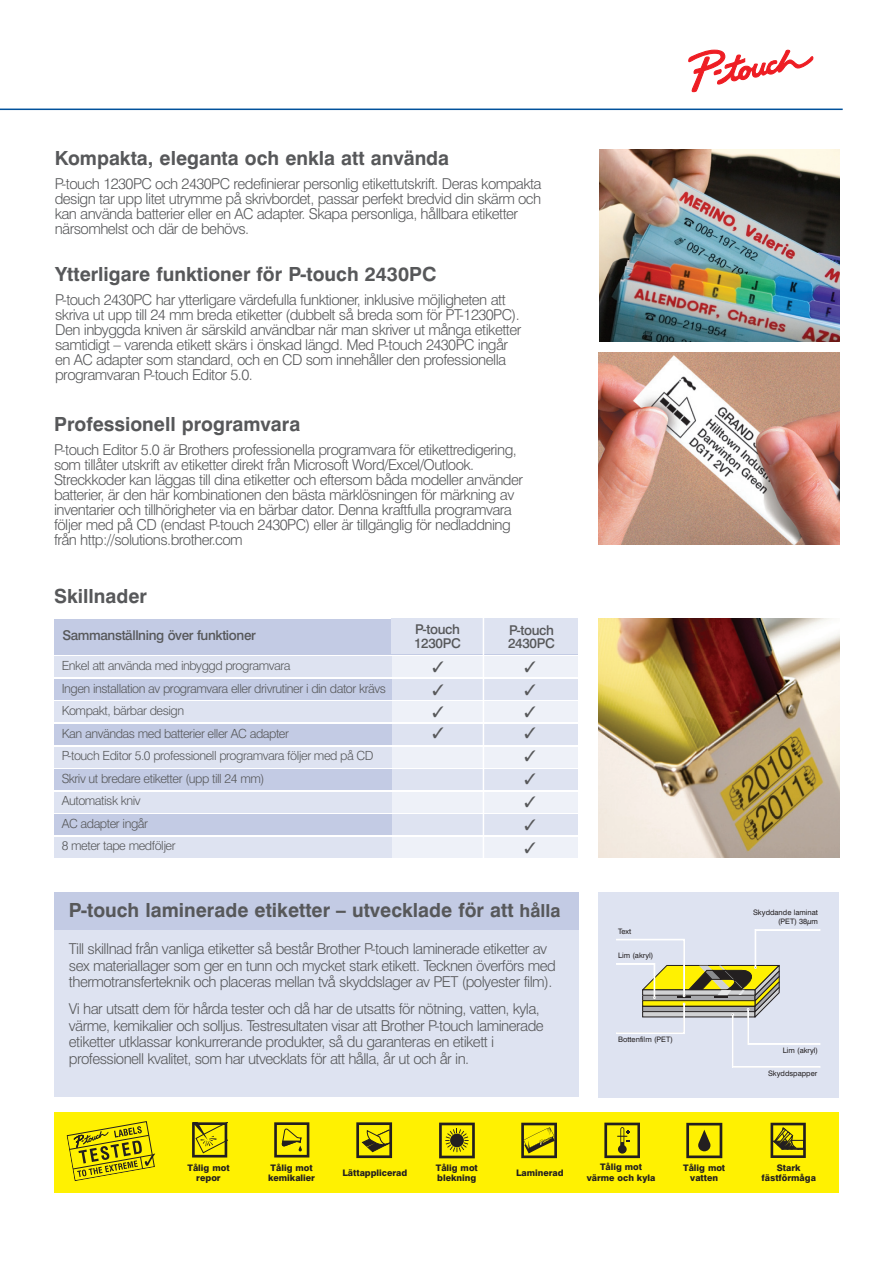
<style>
.page{position:relative;width:893px;height:1263px;background:#fff}
.page>*{position:absolute;margin:0;border:0;box-sizing:border-box;transform-origin:0 0}
.t1{font:700 19.5px "Swiss 721 BT";color:#57585a}
.t2{font:15.15px/22.8px "Zapf Dingbats";color:#57585a;text-align:justify}
.t3{font:300 15px/15px "Swiss 721 BT";letter-spacing:-.035em;color:#57585a}
.t4{font:500 13.5px/13.5px "Swiss 721 BT";letter-spacing:-.03em;color:#57585a}
.t5{font:300 12.6px/22.5px "Swiss 721 BT";letter-spacing:-.035em;color:#57585a}
.t6{font:800 9px/10.5px "Swiss 721 BT";color:#231f20;text-align:center}
.t7{font:7.5px/9px "Swiss 721 BT";color:#231f20;text-align:right}
.s1{font-size:18px}
</style>
<div class="page">
<div style="left:54px;top:1112px;width:785px;height:81px;background:#fff101"></div>
<svg style="left:356px;top:1122px;width:36px;height:36px"></svg>
<svg style="left:66px;top:1121px;width:89px;height:60px"></svg>
<svg style="left:192px;top:1122px;width:35px;height:35px"></svg>
<svg style="left:770px;top:1123px;width:36px;height:35px"></svg>
<svg style="left:274px;top:1122px;width:35px;height:35px"></svg>
<svg style="left:439px;top:1122px;width:36px;height:36px"></svg>
<svg style="left:604px;top:1122px;width:35px;height:36px"></svg>
<svg style="left:521px;top:1123px;width:36px;height:35px"></svg>
<svg style="left:686px;top:1123px;width:36px;height:35px"></svg>
<div style="left:54px;top:619px;width:523px;height:35px;background:#c3cbe4"></div>
<div style="left:484px;top:619px;width:94px;height:35px;background:#dee3f1"></div>
<div style="left:391px;top:619px;width:93px;height:35px;background:#dee3f1"></div>
<div style="left:54px;top:837px;width:368px;height:21px;background:#dee3f1"></div>
<hr style="left:0;top:109px;width:843px;height:1px;background:#01519b">
<svg style="left:688px;top:49px;width:125px;height:43px"></svg>
<div style="left:54px;top:656px;width:368px;height:21px;background:#dee3f1"></div>
<div style="left:54px;top:679px;width:368px;height:20px;background:#c3cbe4"></div>
<div style="left:54px;top:702px;width:368px;height:20px;background:#dee3f1"></div>
<div style="left:54px;top:724px;width:368px;height:21px;background:#c3cbe4"></div>
<div style="left:54px;top:747px;width:368px;height:20px;background:#dee3f1"></div>
<div style="left:54px;top:769px;width:368px;height:21px;background:#c3cbe4"></div>
<div style="left:54px;top:792px;width:368px;height:20px;background:#dee3f1"></div>
<div style="left:54px;top:815px;width:368px;height:20px;background:#c3cbe4"></div>
<div style="left:392px;top:656px;width:93px;height:21px;background:#eef1f8"></div>
<div style="left:392px;top:679px;width:93px;height:20px;background:#dee3f1"></div>
<div style="left:392px;top:702px;width:93px;height:20px;background:#eef1f8"></div>
<div style="left:392px;top:724px;width:93px;height:21px;background:#dee3f1"></div>
<div style="left:392px;top:747px;width:93px;height:20px;background:#eef1f8"></div>
<div style="left:392px;top:769px;width:93px;height:21px;background:#dee3f1"></div>
<div style="left:392px;top:792px;width:93px;height:20px;background:#eef1f8"></div>
<div style="left:392px;top:815px;width:93px;height:20px;background:#dee3f1"></div>
<div style="left:485px;top:656px;width:92px;height:21px;background:#eef1f8"></div>
<div style="left:485px;top:679px;width:92px;height:20px;background:#dee3f1"></div>
<div style="left:485px;top:702px;width:92px;height:20px;background:#eef1f8"></div>
<div style="left:485px;top:724px;width:92px;height:21px;background:#dee3f1"></div>
<div style="left:485px;top:747px;width:92px;height:20px;background:#eef1f8"></div>
<div style="left:485px;top:769px;width:92px;height:21px;background:#dee3f1"></div>
<div style="left:485px;top:792px;width:92px;height:20px;background:#eef1f8"></div>
<div style="left:485px;top:815px;width:92px;height:20px;background:#dee3f1"></div>
<div style="left:392px;top:837px;width:185px;height:21px;background:#eef1f8"></div>
<hr style="left:483px;top:615px;width:1px;height:248px;background:#fff">
<img style="left:599px;top:618px;width:240px;height:240px">
<img style="left:599px;top:150px;width:240px;height:191px">
<img style="left:599px;top:353px;width:240px;height:191px">
<div style="left:54px;top:907px;width:524px;height:190px;background:#dee3f1"></div>
<div style="left:54px;top:892px;width:524px;height:37px;background:#c3cbe4"></div>
<div style="left:599px;top:892px;width:240px;height:205px;background:#dee3f1"></div>
<svg style="left:616px;top:929px;width:204px;height:138px"></svg>
<h1 class="t1" style="left:55px;top:151px;width:396px">Kompakta, eleganta och enkla att använda</h1>
<p class="t3" style="left:55px;top:178px;width:488px">P-touch 1230PC och 2430PC redefinierar personlig etikettutskrift. Deras kompakta design tar upp litet utrymme på skrivbordet, passar perfekt bredvid din skärm och kan använda batterier eller en AC adapter. Skapa personliga, hållbara etiketter närsomhelst och där de behövs.</p>
<h1 class="t1" style="left:55px;top:266px;width:383px">Ytterligare funktioner för P-touch 2430PC</h1>
<p class="t3" style="left:55px;top:293px;width:468px">P-touch 2430PC har ytterligare värdefulla funktioner, inklusive möjligheten att skriva ut upp till 24 mm breda etiketter (dubbelt så breda som för PT-1230PC).<br>Den inbyggda kniven är särskild användbar när man skriver ut många etiketter samtidigt – varenda etikett skärs i önskad längd. Med P-touch 2430PC ingår en AC adapter som standard, och en CD som innehåller den professionella programvaran P-touch Editor 5.0.</p>
<h1 class="t1" style="left:54px;top:416px;width:248px">Professionell programvara</h1>
<p class="t3" style="left:54px;top:443px;width:471px">P-touch Editor 5.0 är Brothers professionella programvara för etikettredigering, som tillåter utskrift av etiketter direkt från Microsoft Word/Excel/Outlook.<br>Streckkoder kan läggas till dina etiketter och eftersom båda modeller använder batterier, är den här kombinationen den bästa märklösningen för märkning av inventarier och tillhörigheter via en bärbar dator. Denna kraftfulla programvara följer med på CD (endast P-touch 2430PC) eller är tillgänglig för nedladdning från http://solutions.brother.com</p>
<h1 class="t1" style="left:54px;top:588px;width:95px">Skillnader</h1>
<p class="t4" style="left:62px;top:630px;width:195px">Sammanställning över funktioner</p>
<p class="t5" style="left:62px;top:656px;width:326px">Enkel att använda med inbyggd programvara<br>Ingen installation av programvara eller drivrutiner i din dator krävs Kompakt, bärbar design<br>Kan användas med batterier eller AC adapter<br>P-touch Editor 5.0 professionell programvara följer med på CD Skriv ut bredare etiketter (upp till 24 mm)<br>Automatisk kniv<br>AC adapter ingår<br>8 meter tape medföljer</p>
<p class="t4" style="left:414px;top:624px;width:48px">P-touch<br>1230PC</p>
<p class="t4" style="left:508px;top:624px;width:48px">P-touch<br>2430PC</p>
<p class="t2" style="left:524px;top:722px;width:13px">✓ ✓ ✓ ✓ ✓</p>
<h1 class="t1" style="left:69px;top:902px;width:493px">P-touch laminerade etiketter – utvecklade för att <span class="s1">hålla</span></h1>
<p class="t3" style="left:69px;top:942px;width:488px;line-height:16.5px">Till skillnad från vanliga etiketter så består Brother P-touch laminerade etiketter av sex materiallager som ger en tunn och mycket stark etikett. Tecknen överförs med thermotransferteknik och placeras mellan två skyddslager av PET (polyester film).</p>
<p class="t3" style="left:69px;top:1002px;width:476px;line-height:16.5px">Vi har utsatt dem för hårda tester och då har de utsatts för nötning, vatten, kyla, värme, kemikalier och solljus. Testresultaten visar att Brother P-touch laminerade etiketter utklassar konkurrerande produkter, så du garanteras en etikett i professionell kvalitet, som har utvecklats för att hålla, år ut och år in.</p>
<p class="t7" style="left:618px;top:927px;width:15px">Text</p>
<p class="t7" style="left:618px;top:951px;width:37px">Lim (akryl)</p>
<p class="t7" style="left:618px;top:1036px;width:56px">Bottenfilm (PET)</p>
<p class="t7" style="left:753px;top:909px;width:66px">Skyddande laminat (PET) 38µm</p>
<p class="t7" style="left:783px;top:1046px;width:37px">Lim (akryl)</p>
<p class="t7" style="left:768px;top:1069px;width:51px">Skyddspapper</p>
<p class="t6" style="left:268px;top:1163px;width:48px;text-align:left">Tålig mot kemikalier</p>
<p class="t6" style="left:436px;top:1163px;width:44px;text-align:left">Tålig mot blekning</p>
<p class="t6" style="left:587px;top:1163px;width:70px">Tålig mot värme och kyla</p>
<p class="t6" style="left:516px;top:1169px;width:49px">Laminerad</p>
<p class="t6" style="left:683px;top:1163px;width:44px">Tålig mot vatten</p>
<p class="t6" style="left:188px;top:1163px;width:44px">Tålig mot repor</p>
<p class="t6" style="left:762px;top:1163px;width:56px">Stark fästförmåga</p>
<p class="t6" style="left:342px;top:1169px;width:66px">Lättapplicerad</p>
</div>
